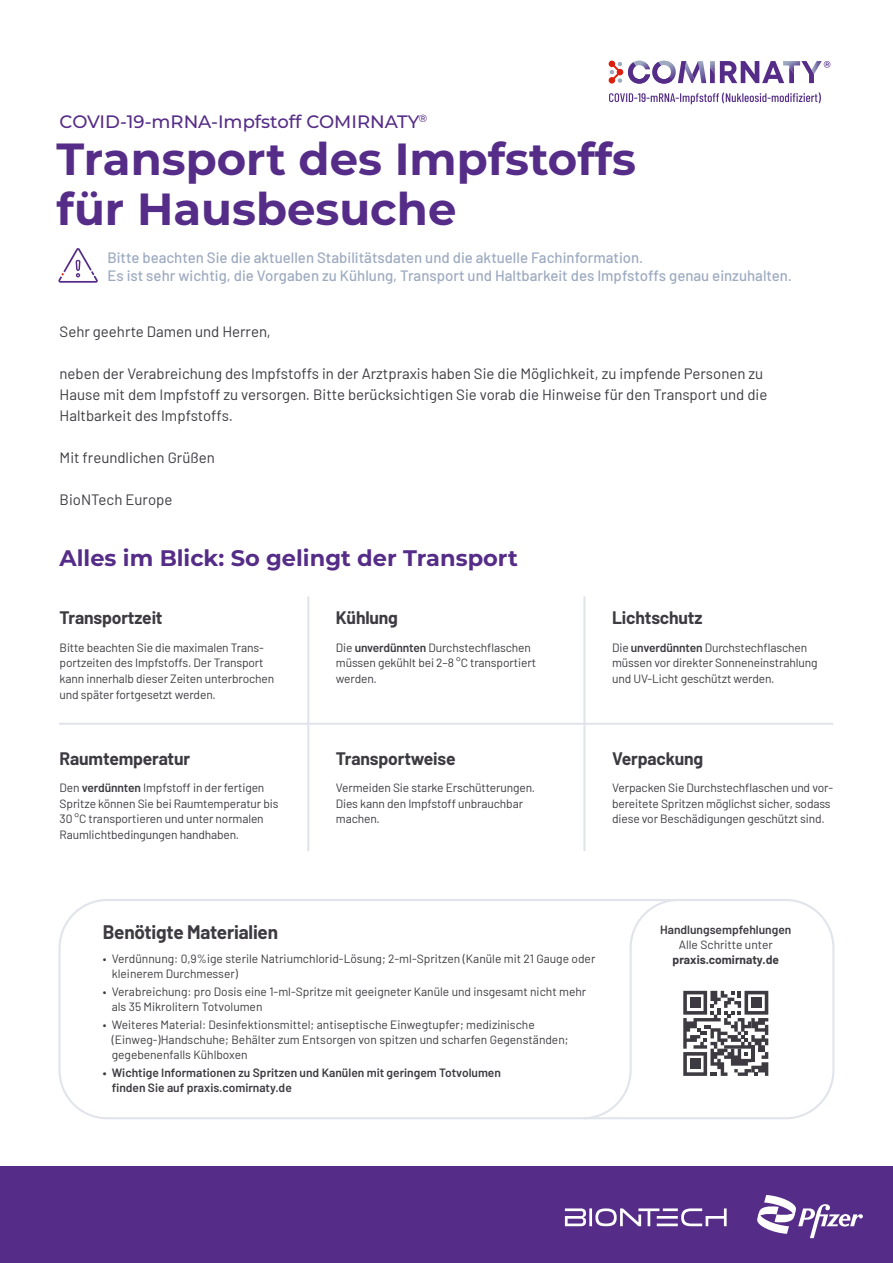
<style>
.page{position:relative;width:893px;height:1263px;background:#fff}
.page>*{position:absolute;margin:0;border:0;box-sizing:border-box;transform-origin:0 0}
.t1{font:700 45px/49.5px "Montserrat";color:#552c87}
.t2{font:700 22.5px "Montserrat";color:#552c87}
.t3{font:700 19.2px "Barlow";letter-spacing:-.01em;color:#3d3a41}
.t4{font:500 18px "Montserrat";color:#552c87}
.t5{font:700 17.7px "Barlow";letter-spacing:-.01em;color:#3d3a41}
.t6{font:15px/21px "Barlow";color:#3d3a41}
.t7{font:500 15px/18px "Barlow";color:#9daac0}
.t8{font:12px/15.8px "Barlow";letter-spacing:-.01em;color:#3d3a41}
.t9{font:600 12px/15px "Barlow";color:#3d3a41}
.t10{font:700 12px "Barlow";color:#3d3a41}
.s1{font-weight:600}
</style>
<div class="page">
<div style="left:0;top:1167px;width:893px;height:96px;background:#552c87"></div>
<svg style="left:757px;top:1195px;width:106px;height:43px"></svg>
<svg style="left:565px;top:1208px;width:162px;height:18px"></svg>
<svg style="left:609px;top:93px;width:212px;height:11px"></svg>
<svg style="left:609px;top:61px;width:221px;height:23px"></svg>
<svg style="left:58px;top:248px;width:40px;height:35px"></svg>
<hr style="left:307px;top:596px;width:2px;height:255px;background:#e2e4ec">
<hr style="left:583px;top:596px;width:2px;height:255px;background:#e2e4ec">
<hr style="left:59px;top:723px;width:774px;height:2px;background:#e2e4ec">
<div style="left:58px;top:899px;width:776px;height:220px;border:2px solid #e2e4ec;border-radius:48px"></div>
<svg style="left:581px;top:899px;width:187px;height:221px"></svg>
<div style="left:690px;top:998px;width:10px;height:10px;background:#3d3a41"></div>
<div style="left:751px;top:998px;width:10px;height:10px;background:#3d3a41"></div>
<div style="left:690px;top:1059px;width:10px;height:10px;background:#3d3a41"></div>
<h3 class="t4" style="left:60px;top:109px;width:369px">COVID-19-mRNA-Impfstoff COMIRNATY<sup>®</sup></h3>
<h1 class="t1" style="left:57px;top:132px;width:581px">Transport des Impfstoffs für Hausbesuche</h1>
<p class="t7" style="left:107px;top:247px;width:686px">Bitte beachten Sie die aktuellen Stabilitätsdaten und die aktuelle Fachinformation.<br>Es ist sehr wichtig, die Vorgaben zu Kühlung, Transport und Haltbarkeit des Impfstoffs genau einzuhalten.</p>
<p class="t6" style="left:60px;top:320px;width:213px">Sehr geehrte Damen und Herren,</p>
<p class="t6" style="left:60px;top:362px;width:709px">neben der Verabreichung des Impfstoffs in der Arztpraxis haben Sie die Möglichkeit, zu impfende Personen zu<br>Hause mit dem Impfstoff zu versorgen. Bitte berücksichtigen Sie vorab die Hinweise für den Transport und die<br>Haltbarkeit des Impfstoffs.</p>
<p class="t6" style="left:60px;top:446px;width:157px">Mit freundlichen Grüßen</p>
<p class="t6" style="left:60px;top:488px;width:114px">BioNTech Europe</p>
<h2 class="t2" style="left:60px;top:541px;width:460px">Alles im Blick: So gelingt der Transport</h2>
<h3 class="t5" style="left:60px;top:605px;width:105px">Transportzeit</h3>
<h3 class="t5" style="left:336px;top:605px;width:64px">Kühlung</h3>
<h3 class="t5" style="left:612px;top:605px;width:92px">Lichtschutz</h3>
<p class="t8" style="left:60px;top:638px;width:216px">Bitte beachten Sie die maximalen Trans&shy;portzeiten des Impfstoffs. Der Transport kann innerhalb dieser Zeiten unterbrochen und später fortgesetzt werden.</p>
<p class="t8" style="left:336px;top:638px;width:202px">Die <span class="s1">unverdünnten</span> Durchstechflaschen müssen gekühlt bei 2–8 °C transportiert werden.</p>
<p class="t8" style="left:612px;top:638px;width:207px">Die <span class="s1">unverdünnten</span> Durchstechflaschen müssen vor direkter Sonneneinstrahlung und UV-Licht geschützt werden.</p>
<h3 class="t5" style="left:60px;top:745px;width:132px">Raumtemperatur</h3>
<h3 class="t5" style="left:336px;top:745px;width:121px">Transportweise</h3>
<h3 class="t5" style="left:612px;top:745px;width:93px">Verpackung</h3>
<p class="t8" style="left:60px;top:779px;width:220px">Den <span class="s1">verdünnten</span> Impfstoff in der fertigen Spritze können Sie bei Raumtemperatur bis 30 °C transportieren und unter normalen Raumlichtbedingungen handhaben.</p>
<p class="t8" style="left:336px;top:779px;width:201px">Vermeiden Sie starke Erschütterungen.<br>Dies kann den Impfstoff unbrauchbar machen.</p>
<p class="t8" style="left:612px;top:779px;width:222px">Verpacken Sie Durchstechflaschen und vor&shy;bereitete Spritzen möglichst sicher, sodass diese vor Beschädigungen geschützt sind.</p>
<h3 class="t3" style="left:103px;top:918px;width:177px">Benötigte Materialien</h3>
<p class="t9" style="left:660px;top:921px;width:133px">Handlungsempfehlungen</p>
<p class="t8" style="left:679px;top:936px;width:95px">Alle Schritte unter</p>
<p class="t10" style="left:672px;top:951px;width:108px">praxis.comirnaty.de</p>
<p class="t8" style="left:112px;top:950px;width:485px;line-height:15px;text-indent:-9px">• Verdünnung: 0,9%ige sterile Natriumchlorid-Lösung; 2-ml-Spritzen (Kanüle mit 21 Gauge oder kleinerem Durchmesser)</p>
<p class="t8" style="left:112px;top:983px;width:476px;line-height:15px;text-indent:-9px">• Verabreichung: pro Dosis eine 1-ml-Spritze mit geeigneter Kanüle und insgesamt nicht mehr als 35 Mikrolitern Totvolumen</p>
<p class="t8" style="left:112px;top:1016px;width:458px;line-height:15px;text-indent:-9px">• Weiteres Material: Desinfektionsmittel; antiseptische Einwegtupfer; medizinische (Einweg-)Handschuhe; Behälter zum Entsorgen von spitzen und scharfen Gegenständen; gegebenenfalls Kühlboxen</p>
<p class="t9" style="left:112px;top:1064px;width:391px;text-indent:-9px">• Wichtige Informationen zu Spritzen und Kanülen mit geringem Totvolumen finden Sie auf praxis.comirnaty.de</p>
</div>
